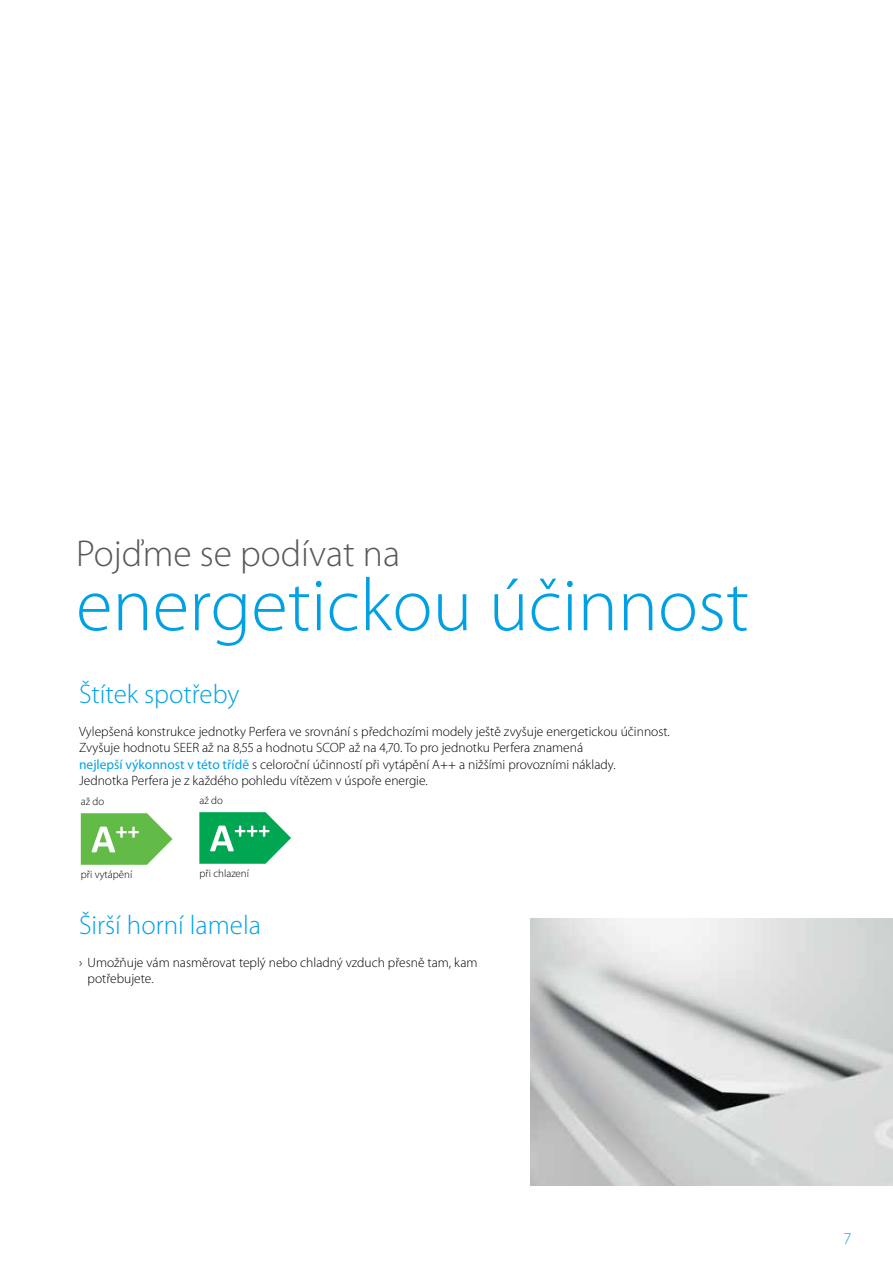
<style>
.page{position:relative;width:893px;height:1263px;background:#fff}
.page>*{position:absolute;margin:0;border:0;box-sizing:border-box;transform-origin:0 0}
.t1{font:300 75px "Myriad Pro";color:#00a1e4}
.t2{font:300 37.5px "Myriad Pro";color:#58595b}
.t3{font:300 27px "Myriad Pro";color:#00a1e4}
.t4{font:300 16.5px "Myriad Pro";color:#00a1e4}
.t5{font:300 13.5px/16.5px "Myriad Pro";color:#000}
.t6{font:300 10.95px "Myriad Pro";color:#000}
.s1{font-weight:400;color:#00a1e4}
</style>
<div class="page">
<img style="left:531px;top:918px;width:362px;height:268px">
<svg style="left:81px;top:813px;width:92px;height:52px"></svg>
<svg style="left:199px;top:812px;width:92px;height:52px"></svg>
<h2 class="t2" style="left:76px;top:533px;width:325px">Pojďme se podívat na</h2>
<h1 class="t1" style="left:76px;top:564px;width:674px">energetickou účinnost</h1>
<h3 class="t3" style="left:79px;top:679px;width:162px">Štítek spotřeby</h3>
<p class="t5" style="left:79px;top:723px;width:592px">Vylepšená konstrukce jednotky Perfera ve srovnání s předchozími modely ještě zvyšuje energetickou účinnost.<br>Zvyšuje hodnotu SEER až na 8,55 a hodnotu SCOP až na 4,70. To pro jednotku Perfera znamená<br><span class="s1">nejlepší výkonnost v této třídě</span> s celoroční účinností při vytápění A++ a nižšími provozními náklady.<br>Jednotka Perfera je z každého pohledu vítězem v úspoře energie.</p>
<p class="t6" style="left:81px;top:796px;width:25px">až do</p>
<p class="t6" style="left:81px;top:868px;width:53px">při vytápění</p>
<p class="t6" style="left:199px;top:795px;width:25px">až do</p>
<p class="t6" style="left:199px;top:867px;width:51px">při chlazení</p>
<h3 class="t3" style="left:79px;top:910px;width:183px">Širší horní lamela</h3>
<p class="t5" style="left:88px;top:954px;width:391px;text-indent:-9px">› Umožňuje vám nasměrovat teplý nebo chladný vzduch přesně tam, kam potřebujete.</p>
<p class="t4" style="left:843px;top:1230px;width:10px">7</p>
</div>
